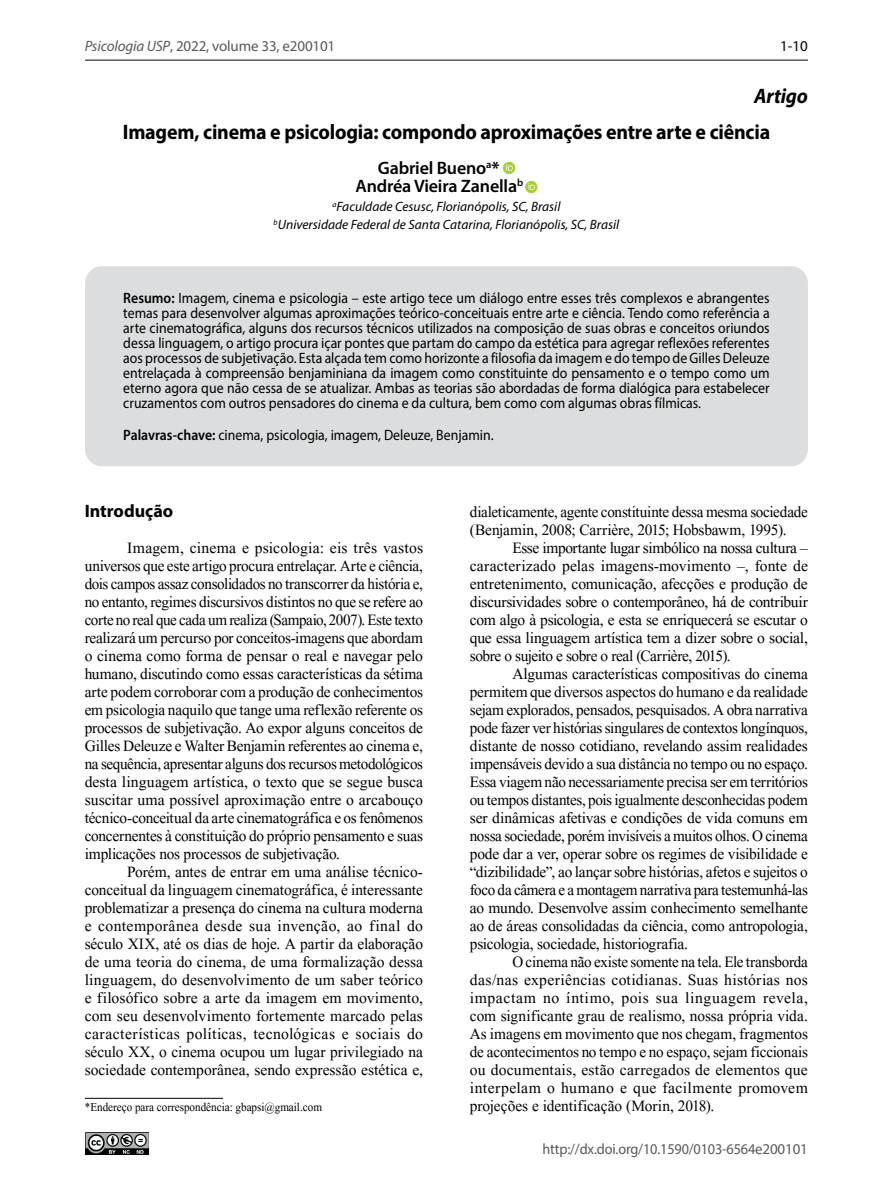
<style>
.page{position:relative;width:893px;height:1191px;background:#fff}
.page>*{position:absolute;margin:0;border:0;box-sizing:border-box;transform-origin:0 0}
.t1{font:700 21px "Myriad Pro";letter-spacing:-.01em;color:#000;scale:.95 1}
.t2{font:italic 700 21px "Myriad Pro";letter-spacing:-.01em;color:#000;scale:.95 1}
.t3{font:19.5px/18px "Aparajita";letter-spacing:-.01em;color:#000;text-align:justify}
.t4{font:19.5px/18px "Aparajita";letter-spacing:-.01em;color:#000;scale:.96 1}
.t5{font:600 18px/18px "Myriad Pro";letter-spacing:-.01em;color:#000;text-align:center}
.t6{font:700 18px "Myriad Pro";color:#000}
.t7{font:15px/15px "Myriad Pro";color:#000;text-align:justify;scale:.92 1}
.t8{font:15px "Aparajita";color:#000;scale:.92 1}
.t9{font:15px "Myriad Pro";letter-spacing:-.01em;color:#58595b;scale:.95 1}
.t10{font:15px "Myriad Pro";letter-spacing:-.01em;color:#58595b}
.t11{font:15px "Myriad Pro";color:#000}
.t12{font:italic 13.5px/18px "Myriad Pro";color:#000;text-align:center}
.s1{font-style:italic}
.s2{font-weight:700}
.s3{font-weight:600}
</style>
<div class="page">
<hr style="left:85px;top:60px;width:723px;height:1px;background:#000">
<img style="left:85px;top:1132px;width:63px;height:23px">
<div style="left:85px;top:266px;width:723px;height:200px;background:#dcddde;border-radius:17px"></div>
<hr style="left:85px;top:1098px;width:138px;height:1px;background:#000">
<svg style="left:503px;top:162px;width:12px;height:12px"></svg>
<svg style="left:525px;top:181px;width:12px;height:12px"></svg>
<p class="t10" style="left:85px;top:37px;width:252px"><span class="s1">Psicologia USP</span>, 2022, volume 33, e200101</p>
<p class="t11" style="left:780px;top:37px;width:29px">1-10</p>
<p class="t2" style="left:754px;top:82px;width:58px">Artigo</p>
<p class="t1" style="left:123px;top:118px;width:683px">Imagem, cinema e psicologia: compondo aproximações entre arte e ciência</p>
<p class="t5" style="left:356px;top:159px;width:169px">Gabriel Bueno<sup>a</sup><span class="s2">*<br></span>Andréa Vieira Zanella<sup>b</sup></p>
<p class="t12" style="left:274px;top:197px;width:347px"><sup>a</sup>Faculdade Cesusc, Florianópolis, SC, Brasil<br><sup>b</sup>Universidade Federal de Santa Catarina, Florianópolis, SC, Brasil</p>
<p class="t7" style="left:123px;top:290px;width:704px"><span class="s3">Resumo:</span> Imagem, cinema e psicologia – este artigo tece um diálogo entre esses três complexos e abrangentes temas para desenvolver algumas aproximações teórico-conceituais entre arte e ciência. Tendo como referência a arte cinematográfica, alguns dos recursos técnicos utilizados na composição de suas obras e conceitos oriundos dessa linguagem, o artigo procura içar pontes que partam do campo da estética para agregar reflexões referentes aos processos de subjetivação. Esta alçada tem como horizonte a filosofia da imagem e do tempo de Gilles Deleuze entrelaçada à compreensão benjaminiana da imagem como constituinte do pensamento e o tempo como um eterno agora que não cessa de se atualizar. Ambas as teorias são abordadas de forma dialógica para estabelecer cruzamentos com outros pensadores do cinema e da cultura, bem como com algumas obras fílmicas.</p>
<p class="t7" style="left:123px;top:427px;width:404px"><span class="s3">Palavras-chave:</span> cinema, psicologia, imagem, Deleuze, Benjamin.</p>
<p class="t6" style="left:85px;top:499px;width:90px">Introdução</p>
<p class="t3" style="left:85px;top:540px;width:340px;text-indent:43px">Imagem, cinema e psicologia: eis três vastos universos que este artigo procura entrelaçar. Arte e ciência, dois campos assaz consolidados no transcorrer da história e, no entanto, regimes discursivos distintos no que se refere ao corte no real que cada um realiza (Sampaio, 2007). Este texto realizará um percurso por conceitos-imagens que abordam o cinema como forma de pensar o real e navegar pelo humano, discutindo como essas características da sétima arte podem corroborar com a produção de conhecimentos em psicologia naquilo que tange uma reflexão referente os processos de subjetivação. Ao expor alguns conceitos de Gilles Deleuze e Walter Benjamin referentes ao cinema e, na sequência, apresentar alguns dos recursos metodológicos desta linguagem artística, o texto que se segue busca suscitar uma possível aproximação entre o arcabouço técnico-conceitual da arte cinematográfica e os fenômenos concernentes à constituição do próprio pensamento e suas implicações nos processos de subjetivação.</p>
<p class="t3" style="left:85px;top:864px;width:340px;text-indent:43px">Porém, antes de entrar em uma análise técnico&shy;conceitual da linguagem cinematográfica, é interessante problematizar a presença do cinema na cultura moderna e contemporânea desde sua invenção, ao final do século XIX, até os dias de hoje. A partir da elaboração de uma teoria do cinema, de uma formalização dessa linguagem, do desenvolvimento de um saber teórico e filosófico sobre a arte da imagem em movimento, com seu desenvolvimento fortemente marcado pelas características políticas, tecnológicas e sociais do século XX, o cinema ocupou um lugar privilegiado na sociedade contemporânea, sendo expressão estética e,</p>
<p class="t8" style="left:85px;top:1098px;width:259px">*Endereço para correspondência: gbapsi@gmail.com</p>
<p class="t4" style="left:470px;top:504px;width:354px">dialeticamente, agenteconstituinte dessa mesma sociedade (Benjamin, 2008; Carrière, 2015; Hobsbawm, 1995).</p>
<p class="t3" style="left:470px;top:540px;width:340px;text-indent:43px">Esse importante lugar simbólico na nossa cultura – caracterizado pelas imagens-movimento –, fonte de entretenimento, comunicação, afecções e produção de discursividades sobre o contemporâneo, há de contribuir com algo à psicologia, e esta se enriquecerá se escutar o que essa linguagem artística tem a dizer sobre o social, sobre o sujeito e sobre o real (Carrière, 2015).</p>
<p class="t3" style="left:470px;top:666px;width:340px;text-indent:43px">Algumas características compositivas do cinema permitem que diversos aspectos do humano e da realidade sejam explorados, pensados, pesquisados. A obra narrativa pode fazer ver histórias singulares de contextos longínquos, distante de nosso cotidiano, revelando assim realidades impensáveis devido a sua distância no tempo ou no espaço.<br>Essa viagem não necessariamente precisa ser em territórios ou tempos distantes, pois igualmente desconhecidas podem ser dinâmicas afetivas e condições de vida comuns em nossa sociedade, porém invisíveis a muitos olhos. O cinema pode dar a ver, operar sobre os regimes de visibilidade e “dizibilidade”, ao lançar sobre histórias, afetos e sujeitos o foco da câmera e a montagem narrativa para testemunhá-las ao mundo. Desenvolve assim conhecimento semelhante ao de áreas consolidadas da ciência, como antropologia, psicologia, sociedade, historiografia.</p>
<p class="t4" style="left:470px;top:954px;width:354px;text-align:justify;text-indent:43px">O cinema não existe somente na tela. Eletransborda das/nas experiências cotidianas. Suas histórias nos impactam no íntimo, pois sua linguagem revela, com significante grau de realismo, nossa própria vida.<br>As imagens em movimento que nos chegam, fragmentos de acontecimentos no tempo e no espaço, sejam ficcionais ou documentais, estão carregados de elementos que interpelam o humano e que facilmente promovem projeções e identificação (Morin, 2018).</p>
<p class="t9" style="left:542px;top:1139px;width:281px">http://dx.doi.org/10.1590/0103-6564e200101</p>
</div>
